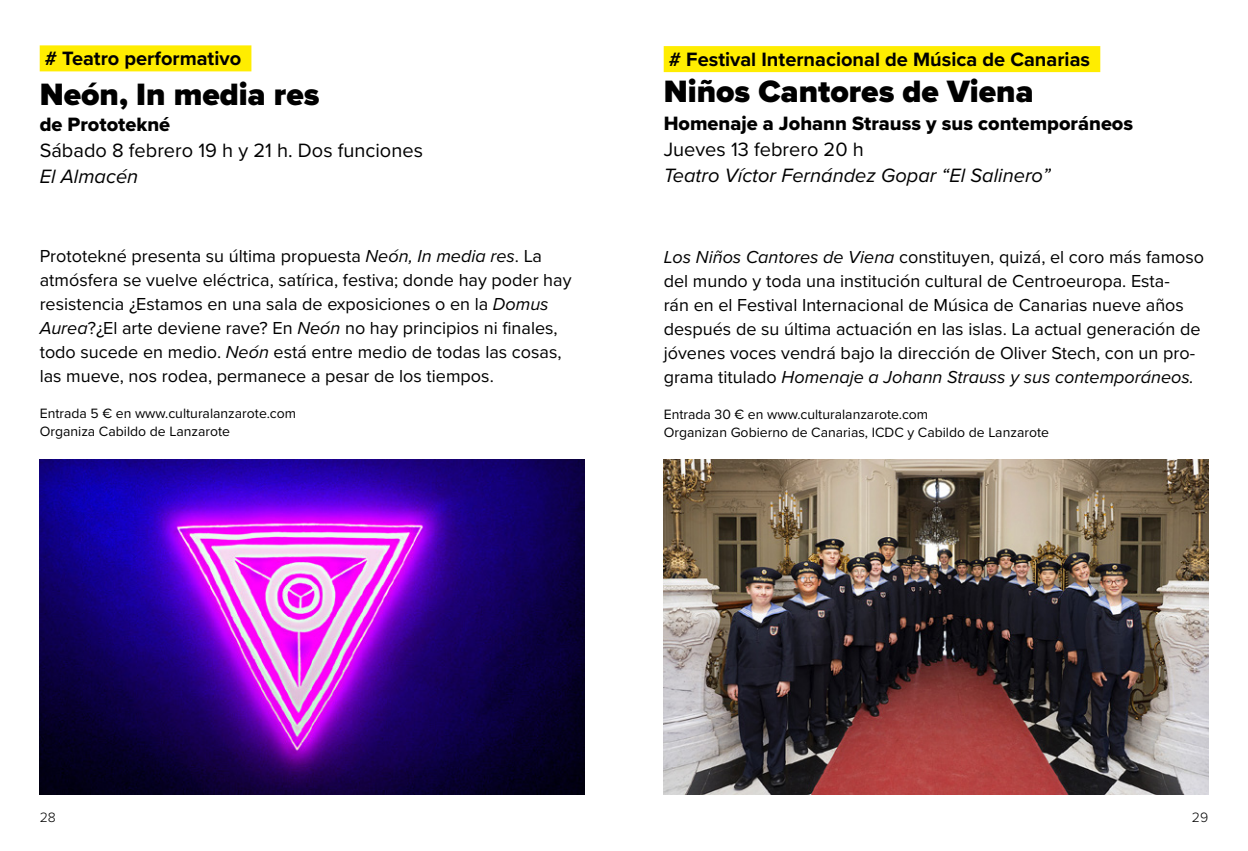
<style>
.page{position:relative;width:1248px;height:851px;background:#fff}
.page>*{position:absolute;margin:0;border:0;box-sizing:border-box;transform-origin:0 0}
.t1{font:900 32px "Proxima Nova";color:#000}
.t2{font:700 20px "Proxima Nova";color:#000}
.t3{font:20px "Proxima Nova Extrabld";color:#000}
.t4{font:20px "Proxima Nova";color:#000}
.t5{font:italic 20px "Proxima Nova";color:#000}
.t6{font:18px/24px "Proxima Nova";color:#000}
.t7{font:14px/18px "Proxima Nova";color:#000}
.t8{font:300 14px "Proxima Nova";color:#000}
.s1{font-style:italic}
</style>
<div class="page">
<img style="left:40px;top:459px;width:544px;height:334px">
<div style="left:40px;top:45px;width:211px;height:26px;background:#ffed00"></div>
<img style="left:663px;top:460px;width:545px;height:334px">
<div style="left:663px;top:46px;width:437px;height:26px;background:#ffed00"></div>
<p class="t2" style="left:45px;top:44px;width:198px"># Teatro performativo</p>
<h1 class="t1" style="left:40px;top:70px;width:281px">Neón, In media res</h1>
<p class="t3" style="left:40px;top:109px;width:132px">de Prototekné</p>
<p class="t4" style="left:40px;top:135px;width:385px">Sábado 8 febrero 19 h y 21 h. Dos funciones</p>
<p class="t5" style="left:40px;top:161px;width:100px">El Almacén</p>
<p class="t6" style="left:40px;top:243px;width:533px">Prototekné presenta su última propuesta <span class="s1">Neón, In media res</span>. La atmósfera se vuelve eléctrica, satírica, festiva; donde hay poder hay resistencia ¿Estamos en una sala de exposiciones o en la <span class="s1">Domus Aurea</span>?¿El arte deviene rave? En <span class="s1">Neón</span> no hay principios ni finales, todo sucede en medio. <span class="s1">Neón</span> está entre medio de todas las cosas, las mueve, nos rodea, permanece a pesar de los tiempos.</p>
<p class="t7" style="left:40px;top:404px;width:258px">Entrada 5 € en www.culturalanzarote.com<br>Organiza Cabildo de Lanzarote</p>
<p class="t2" style="left:668px;top:44px;width:423px"># Festival Internacional de Música de Canarias</p>
<h1 class="t1" style="left:663px;top:67px;width:371px">Niños Cantores de Viena</h1>
<p class="t3" style="left:663px;top:108px;width:471px">Homenaje a Johann Strauss y sus contemporáneos</p>
<p class="t4" style="left:663px;top:134px;width:202px">Jueves 13 febrero 20 h</p>
<p class="t5" style="left:663px;top:160px;width:388px">Teatro Víctor Fernández Gopar “El Salinero”</p>
<p class="t6" style="left:663px;top:244px;width:542px"><span class="s1">Los Niños Cantores de Viena</span> constituyen, quizá, el coro más famoso del mundo y toda una institución cultural de Centroeuropa. Esta-<br>rán en el Festival Internacional de Música de Canarias nueve años después de su última actuación en las islas. La actual generación de jóvenes voces vendrá bajo la dirección de Oliver Stech, con un pro&shy;grama titulado <span class="s1">Homenaje a Johann Strauss y sus contemporáneos.</span></p>
<p class="t7" style="left:663px;top:405px;width:387px">Entrada 30 € en www.culturalanzarote.com<br>Organizan Gobierno de Canarias, ICDC y Cabildo de Lanzarote</p>
<p class="t8" style="left:40px;top:807px;width:18px">28</p>
<p class="t8" style="left:1191px;top:807px;width:18px">29</p>
</div>
